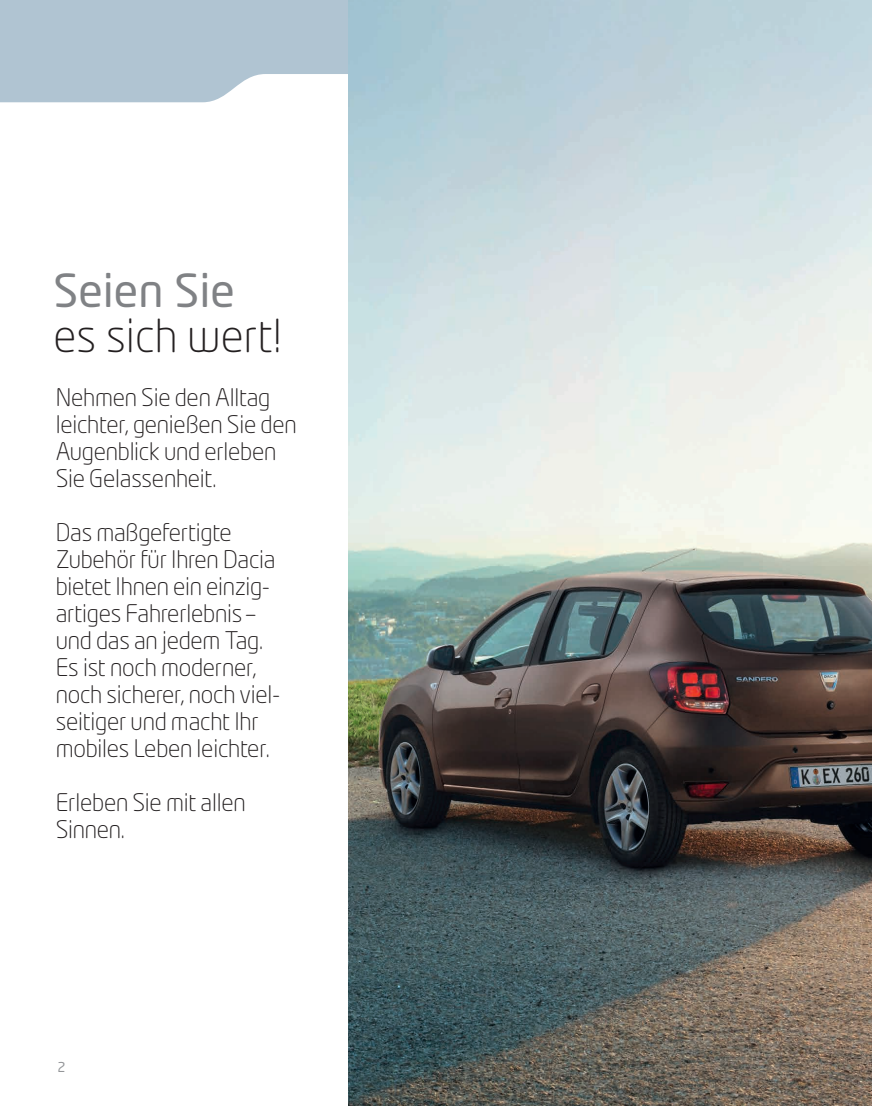
<style>
.page{position:relative;width:872px;height:1106px;background:#fff}
.page>*{position:absolute;margin:0;border:0;box-sizing:border-box;transform-origin:0 0}
.t1{font:300 45px "Neo Tech Dacia";color:#231f20}
.t2{font:45px "Neo Tech Dacia";color:#808285}
.t3{font:300 24px/27px "Neo Tech Dacia";letter-spacing:-.01em;color:#231f20}
.t4{font:13.5px "Neo Tech Dacia";color:#939598}
</style>
<div class="page">
<svg style="left:0;top:0;width:348px;height:102px;background:#b6c9d5"></svg>
<img style="left:348px;top:0;width:524px;height:1106px">
<h1 class="t2" style="left:54px;top:262px;width:183px">Seien Sie</h1>
<h1 class="t1" style="left:54px;top:307px;width:230px">es sich wert!</h1>
<p class="t3" style="left:56px;top:383px;width:242px">Nehmen Sie den Alltag leichter, genießen Sie den<br>Augenblick und erleben<br>Sie Gelassenheit.</p>
<p class="t3" style="left:56px;top:518px;width:226px">Das maßgefertigte<br>Zubehör für Ihren Dacia bietet Ihnen ein einzig&shy;artiges Fahrerlebnis – und das an jedem Tag.<br>Es ist noch moderner, noch sicherer, noch viel&shy;seitiger und macht Ihr mobiles Leben leichter.</p>
<p class="t3" style="left:56px;top:788px;width:191px">Erleben Sie mit allen<br>Sinnen.</p>
<p class="t4" style="left:57px;top:1058px;width:10px">2</p>
</div>
